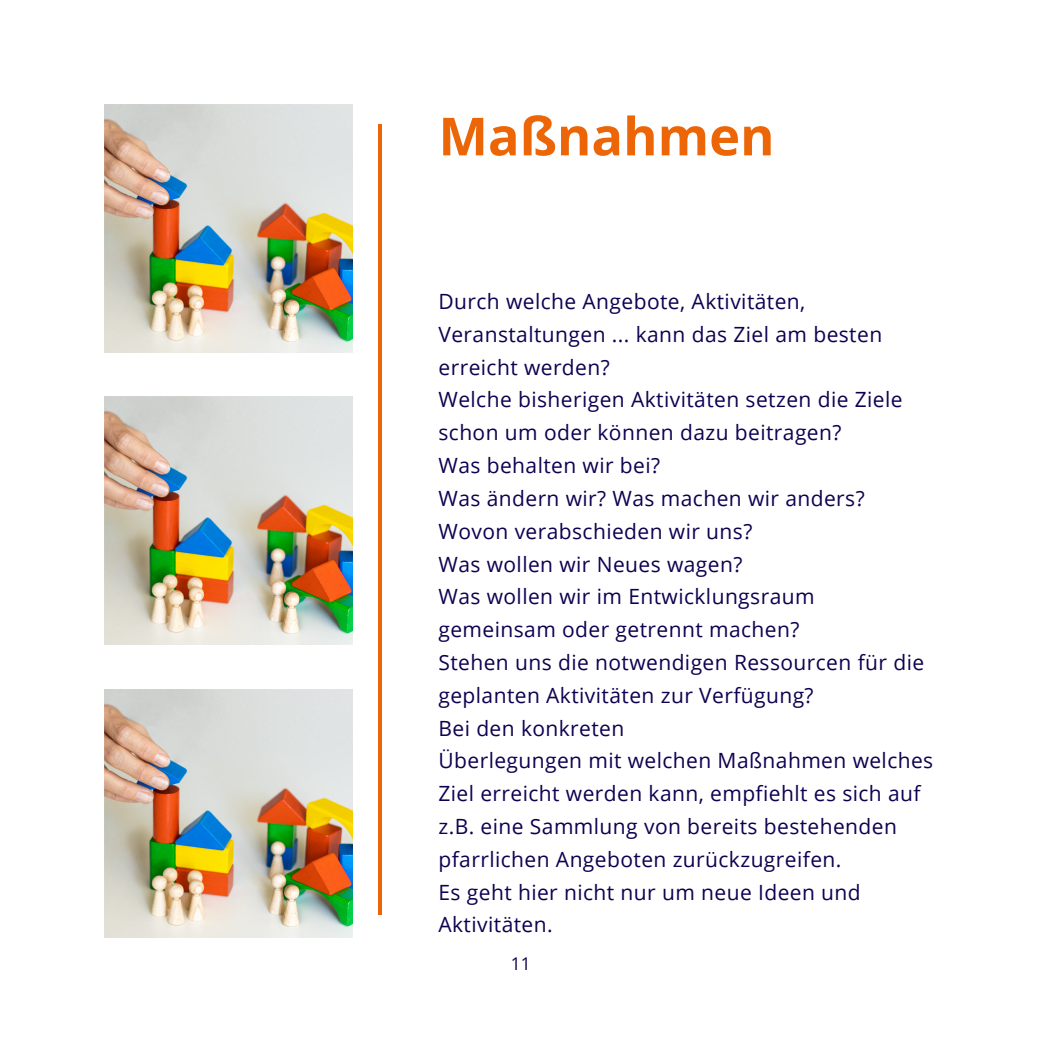
<style>
.page{position:relative;width:1042px;height:1043px;background:#fff}
.page>*{position:absolute;margin:0;border:0;box-sizing:border-box;transform-origin:0 0}
.t1{font:55.12px "Open Sans";color:#ec6607}
.t2{font:700 52.5px "Open Sans";color:#ec6607}
.t3{font:21px/32.7px "Open Sans";letter-spacing:.02em;color:#100051}
.t4{font:17.5px "Open Sans";color:#100051}
</style>
<div class="page">
<img style="left:104px;top:104px;width:248px;height:248px">
<img style="left:104px;top:396px;width:248px;height:248px">
<img style="left:104px;top:689px;width:248px;height:248px">
<h1 class="t1" style="left:314px;top:914px;width:791px;rotate:-90deg">________________________________</h1>
<h2 class="t2" style="left:438px;top:99px;width:337px">Maßnahmen</h2>
<p class="t3" style="left:438px;top:284px;width:496px">Durch welche Angebote, Aktivitäten, Veranstaltungen ... kann das Ziel am besten erreicht werden?<br>Welche bisherigen Aktivitäten setzen die Ziele schon um oder können dazu beitragen?<br>Was behalten wir bei?<br>Was ändern wir? Was machen wir anders?<br>Wovon verabschieden wir uns?<br>Was wollen wir Neues wagen?<br>Was wollen wir im Entwicklungsraum gemeinsam oder getrennt machen?<br>Stehen uns die notwendigen Ressourcen für die geplanten Aktivitäten zur Verfügung?<br>Bei den konkreten<br>Überlegungen mit welchen Maßnahmen welches Ziel erreicht werden kann, empfiehlt es sich auf z.B. eine Sammlung von bereits bestehenden pfarrlichen Angeboten zurückzugreifen.<br>Es geht hier nicht nur um neue Ideen und Aktivitäten.</p>
<p class="t4" style="left:510px;top:951px;width:21px">11</p>
</div>
